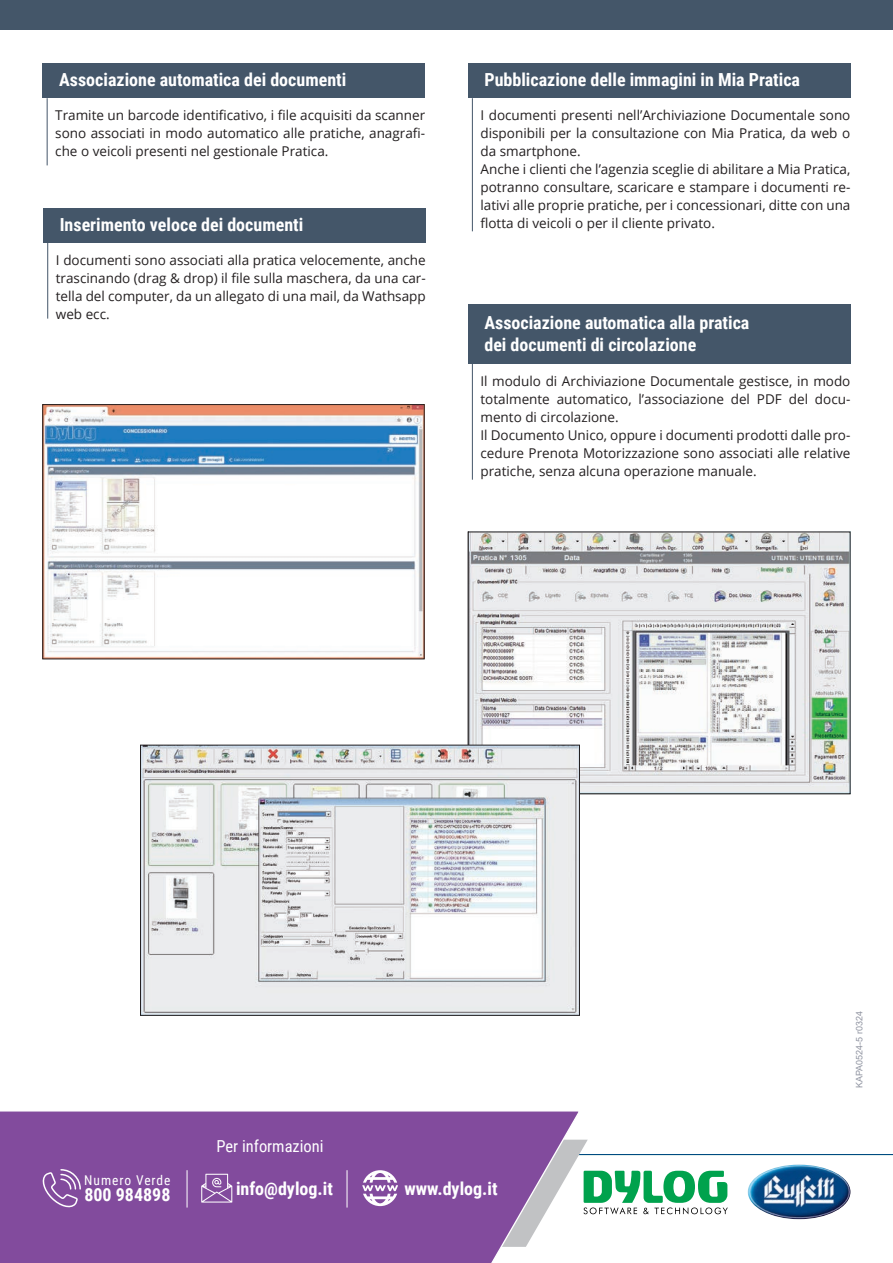
<style>
.page{position:relative;width:893px;height:1263px;background:#fff}
.page>*{position:absolute;margin:0;border:0;box-sizing:border-box;transform-origin:0 0}
.t1{font:700 18px/21.6px "Roboto Condensed";color:#fff}
.t2{font:16.5px "Roboto Condensed";color:#fff}
.Testo_Paragrafo_ICONA{font:13.5px/18px "Open Sans";color:#231f20;text-align:justify}
.t3{font:13.5px "Roboto Condensed";letter-spacing:.07em;color:#fff}
.Normale{font:9px "Arial";color:#9195a2}
</style>
<div class="page">
<img style="left:45px;top:406px;width:377px;height:251px">
<div style="left:43px;top:404px;width:381px;height:255px;border:1px solid #231f20"></div>
<img style="left:470px;top:534px;width:378px;height:258px">
<div style="left:468px;top:532px;width:382px;height:262px;border:1px solid #231f20"></div>
<img style="left:142px;top:747px;width:436px;height:266px">
<div style="left:140px;top:745px;width:440px;height:270px;border:1px solid #231f20"></div>
<hr style="left:0;top:1154px;width:893px;height:1px;background:#004684">
<svg style="left:588px;top:1171px;width:140px;height:43px"></svg>
<img style="left:748px;top:1164px;width:102px;height:55px">
<svg style="left:0;top:1111px;width:582px;height:152px;background:#8b59a3"></svg>
<svg style="left:41px;top:1168px;width:41px;height:47px;background:#9364aa"></svg>
<svg style="left:201px;top:1174px;width:31px;height:28px"></svg>
<svg style="left:362px;top:1170px;width:36px;height:36px"></svg>
<hr style="left:347px;top:1170px;width:1px;height:37px;background:#fff">
<hr style="left:187px;top:1170px;width:1px;height:37px;background:#fff">
<div style="left:43px;top:64px;width:382px;height:34px;background:#445669"></div>
<hr style="left:47px;top:98px;width:1px;height:67px;background:#445669">
<div style="left:468px;top:64px;width:382px;height:34px;background:#445669"></div>
<hr style="left:472px;top:98px;width:1px;height:133px;background:#445669">
<div style="left:468px;top:304px;width:382px;height:59px;background:#445669"></div>
<hr style="left:472px;top:360px;width:1px;height:120px;background:#445669">
<div style="left:0;top:0;width:893px;height:30px;background:#445669"></div>
<div style="left:43px;top:208px;width:383px;height:34px;background:#445669"></div>
<hr style="left:47px;top:243px;width:1px;height:76px;background:#445669">
<p class="t1" style="left:59px;top:69px;width:289px">Associazione automatica dei documenti</p>
<p class="Testo_Paragrafo_ICONA" style="left:55px;top:106px;width:371px">Tramite un barcode identificativo, i file acquisiti da scanner sono associati in modo automatico alle pratiche, anagrafi&shy;che o veicoli presenti nel gestionale Pratica.</p>
<p class="t1" style="left:60px;top:213px;width:245px">Inserimento veloce dei documenti</p>
<p class="Testo_Paragrafo_ICONA" style="left:56px;top:250px;width:371px">I documenti sono associati alla pratica velocemente, anche trascinando (drag &amp; drop) il file sulla maschera, da una car&shy;tella del computer, da un allegato di una mail, da Wathsapp web ecc.</p>
<p class="t1" style="left:484px;top:69px;width:317px">Pubblicazione delle immagini in Mia Pratica</p>
<p class="Testo_Paragrafo_ICONA" style="left:480px;top:106px;width:371px">I documenti presenti nell’Archiviazione Documentale sono disponibili per la consultazione con Mia Pratica, da web o da smartphone.</p>
<p class="Testo_Paragrafo_ICONA" style="left:480px;top:160px;width:371px">Anche i clienti che l’agenzia sceglie di abilitare a Mia Pratica, potranno consultare, scaricare e stampare i documenti re&shy;lativi alle proprie pratiche, per i concessionari, ditte con una flotta di veicoli o per il cliente privato.</p>
<p class="t1" style="left:484px;top:312px;width:267px">Associazione automatica alla pratica dei documenti di circolazione</p>
<p class="Testo_Paragrafo_ICONA" style="left:480px;top:372px;width:371px">Il modulo di Archiviazione Documentale gestisce, in modo totalmente automatico, l’associazione del PDF del docu&shy;mento di circolazione.</p>
<p class="Testo_Paragrafo_ICONA" style="left:480px;top:426px;width:371px">Il Documento Unico, oppure i documenti prodotti dalle pro&shy;cedure Prenota Motorizzazione sono associati alle relative pratiche, senza alcuna operazione manuale.</p>
<p class="t2" style="left:216px;top:1134px;width:109px">Per informazioni</p>
<p class="Normale" style="left:853px;top:1088px;width:79px;rotate:-90deg">KAPA0524-5 r0324</p>
<p class="t3" style="left:84px;top:1170px;width:88px">Numero Verde</p>
<p class="t1" style="left:84px;top:1183px;width:88px">800 984898</p>
<p class="t1" style="left:236px;top:1177px;width:98px">info@dylog.it</p>
<p class="t1" style="left:404px;top:1177px;width:95px">www.dylog.it</p>
</div>
